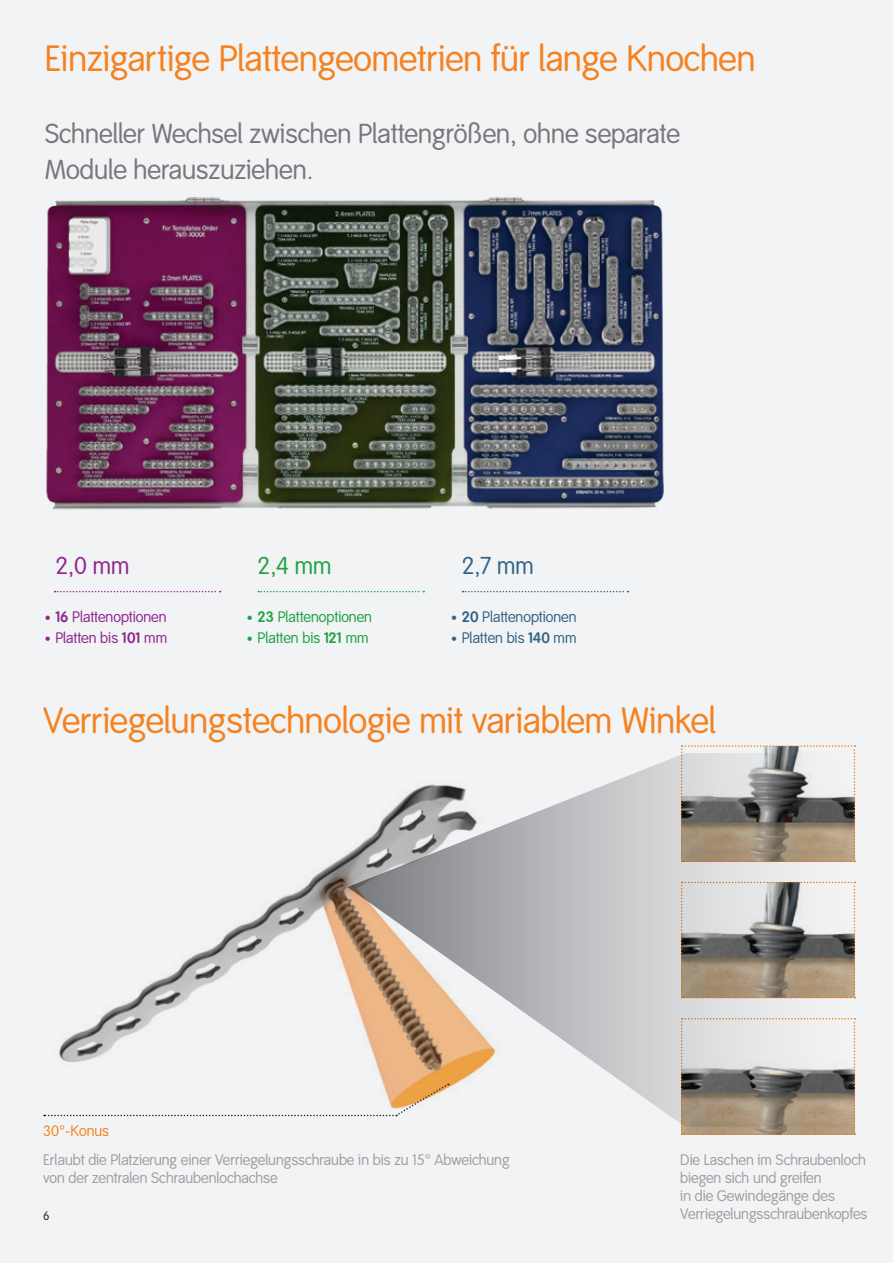
<style>
.page{position:relative;width:893px;height:1263px;background:#f2f3f4}
.page>*{position:absolute;margin:0;border:0;box-sizing:border-box;transform-origin:0 0}
.Brochure{font:36px "Smith&Nephew";color:#f58220}
.Brochure-2{font:27px/36px "Smith&Nephew";color:#76787b}
.Brochure-3{font:24px "Smith&Nephew";color:#90268f}
.Brochure-4{font:24px "Smith&Nephew";color:#1fa245}
.Brochure-5{font:24px "Smith&Nephew";color:#326485}
.Brochure-6{font:15px/18px "Smith&Nephew";color:#9d9fa2}
.Brochure-7{font:15px "Smith&Nephew";color:#90268f}
.Brochure-8{font:15px "Smith&Nephew";color:#1fa245}
.Brochure-9{font:15px "Smith&Nephew";color:#326485}
.Brochure-10{font:15px "Smith&Nephew";color:#f58220}
.t1{font:12px "Smith&Nephew";color:#231f20}
.s1{font-weight:700;font-size:12px}
.s2{font-weight:700}
.s3{font-size:12px}
</style>
<div class="page">
<svg style="left:510px;top:753px;width:346px;height:372px"></svg>
<img style="left:59px;top:784px;width:451px;height:304px">
<svg style="left:681px;top:745px;width:174px;height:117px"></svg>
<svg style="left:681px;top:882px;width:174px;height:116px"></svg>
<svg style="left:681px;top:1018px;width:174px;height:117px"></svg>
<img style="left:46px;top:197px;width:618px;height:313px">
<svg style="left:55px;top:591px;width:166px;height:1px"></svg>
<svg style="left:258px;top:591px;width:166px;height:1px"></svg>
<svg style="left:462px;top:591px;width:166px;height:1px"></svg>
<svg style="left:44px;top:1084px;width:405px;height:33px"></svg>
<p class="Brochure" style="left:45px;top:38px;width:712px">Einzigartige Plattengeometrien für lange Knochen</p>
<p class="Brochure-2" style="left:45px;top:116px;width:637px">Schneller Wechsel zwischen Plattengrößen, ohne separate<br>Module herauszuziehen.</p>
<p class="Brochure-3" style="left:55px;top:552px;width:75px">2,0 mm</p>
<p class="Brochure-7" style="left:45px;top:608px;width:123px"><span class="s1">•</span> <span class="s2">16</span> Plattenoptionen</p>
<p class="Brochure-7" style="left:45px;top:629px;width:124px"><span class="s3">•</span> Platten bis <span class="s2">101</span> mm</p>
<p class="Brochure-4" style="left:258px;top:552px;width:75px">2,4 mm</p>
<p class="Brochure-8" style="left:247px;top:608px;width:127px"><span class="s1">•</span> <span class="s2">23</span> Plattenoptionen</p>
<p class="Brochure-8" style="left:247px;top:629px;width:123px"><span class="s3">•</span> Platten bis <span class="s2">121</span> mm</p>
<p class="Brochure-5" style="left:462px;top:552px;width:73px">2,7 mm</p>
<p class="Brochure-9" style="left:451px;top:608px;width:127px"><span class="s3">•</span> <span class="s2">20</span> Plattenoptionen</p>
<p class="Brochure-9" style="left:451px;top:629px;width:127px"><span class="s3">•</span> Platten bis <span class="s2">140</span> mm</p>
<p class="Brochure" style="left:43px;top:699px;width:674px">Verriegelungstechnologie mit variablem Winkel</p>
<p class="Brochure-10" style="left:43px;top:1122px;width:67px">30°-Konus</p>
<p class="Brochure-6" style="left:43px;top:1151px;width:468px">Erlaubt die Platzierung einer Verriegelungsschraube in bis zu 15° Abweichung von der zentralen Schraubenlochachse</p>
<p class="Brochure-6" style="left:680px;top:1151px;width:187px">Die Laschen im Schraubenloch biegen sich und greifen<br>in die Gewindegänge des</p>
<p class="t1" style="left:43px;top:1209px;width:8px">6</p>
<p class="Brochure-6" style="left:680px;top:1205px;width:189px">Verriegelungsschraubenkopfes</p>
</div>
